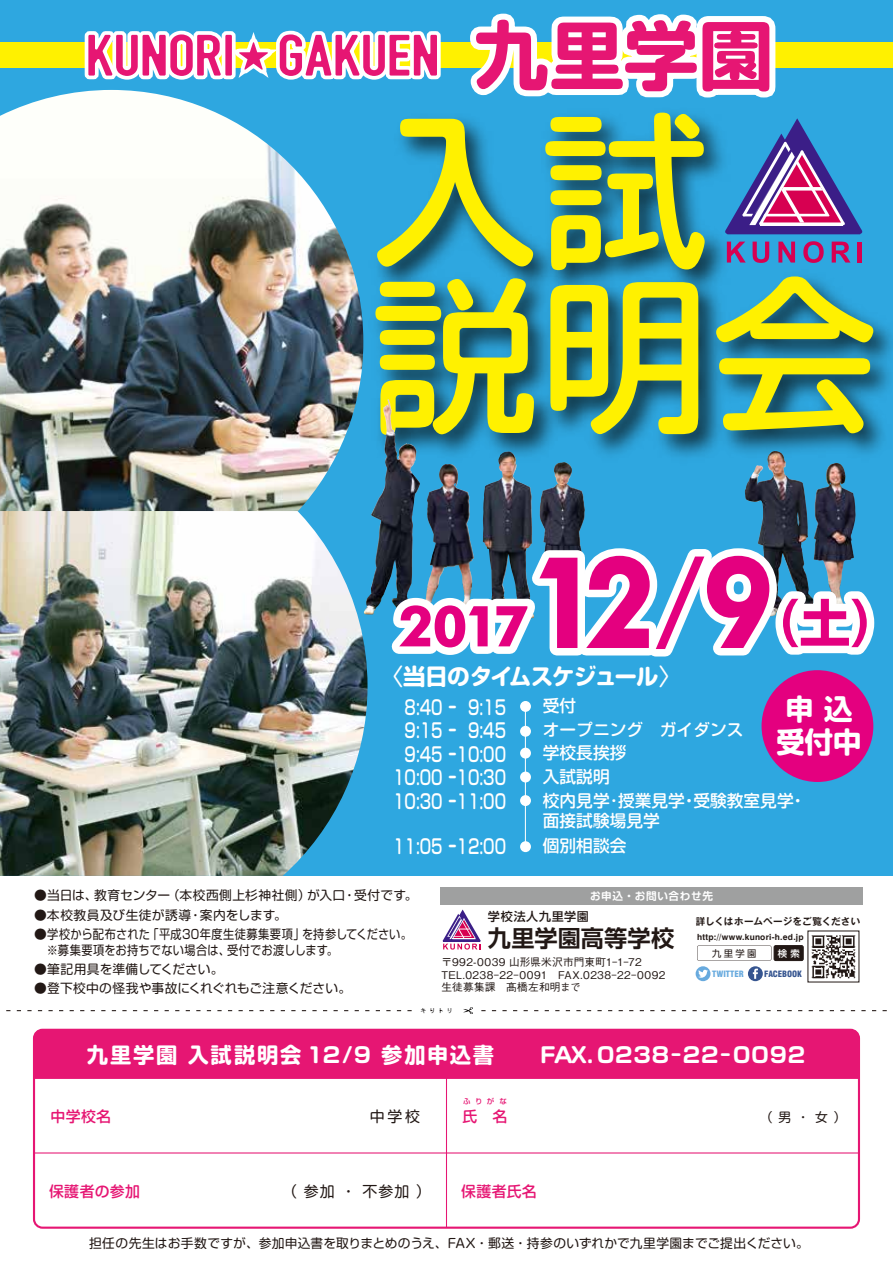
<style>
.page{position:relative;width:893px;height:1263px;background:#2ea7e0}
.page>*{position:absolute;margin:0;border:0;box-sizing:border-box;transform-origin:0 0}
.t1{font:500 166.5px/164.9px "Soft Go Std";color:#fff100}
.t2{font:700 127.5px "Futura BT";color:#e4007f;scale:.9 1}
.t3{font:61.05px "DIN Rundschrift Mittel";letter-spacing:-.01em;color:#e61673}
.t4{font:700 56.7px "Futura BT";color:#e4007f}
.t5{font:700 51px "UD Shin Go Pr 6";color:#e4007f}
.t6{font:700 28.8px/33px "Soft Go Std";color:#fff;text-align:center}
.t7{font:500 23.85px/23.4px "Soft Go Std";color:#fff;text-align:justify;scale:1.08 1}
.t8{font:700 23.1px "UD Shin Go Pr 6 De";letter-spacing:.01em;color:#221815}
.t9{font:700 22.65px "Soft Go Std";letter-spacing:-.055em;color:#fff}
.t10{font:700 21.3px "Soft Go Std";letter-spacing:.065em;color:#fff}
.t11{font:500 19.95px/23.4px "Soft Go Std";color:#fff;text-align:center;scale:.75 1}
.t12{font:500 16.65px/23.7px "Soft Go Std";color:#fff}
.t13{font:500 14.85px "Soft Go Std";letter-spacing:.02em;color:#e61673}
.t14{font:14.85px "Soft Go Std";letter-spacing:.09em;color:#221815}
.t15{font:12.75px/15.3px "Soft Go Std";letter-spacing:.015em;color:#221815}
.t16{font:12.75px "Soft Go Std";letter-spacing:-.005em;color:#221815}
.t17{font:500 12px "UD Shin Go Pr 6";letter-spacing:.05em;color:#221815}
.t18{font:500 10.65px/12.8px "Gothic BBB Pr 6";letter-spacing:.03em;color:#221815}
.t19{font:700 10.65px "Soft Go Std De";letter-spacing:.065em;color:#fff}
.t20{font:700 9.6px "Gothic MB101 Pr 6 De";letter-spacing:.01em;color:#221815}
.t21{font:9.3px "UD Shin Go Pr 6";color:#221815}
.t22{font:500 9.3px "UD Shin Go Pr 6";color:#fff}
.t23{font:700 8.55px "Swiss 721 BT";letter-spacing:.025em;color:#221815}
.t24{font:900 condensed 8.55px "Swiss 721 BT";letter-spacing:-.01em;color:#365590}
.t25{font:900 condensed 8.55px "Swiss 721 BT";letter-spacing:.005em;color:#68aade}
.t26{font:500 7.5px "Soft Go Std";color:#e61673}
.t27{font:500 6.45px "Gothic BBB Pr 6 N";color:#040000}
.s1{font-family:"Soft Go Std";font-weight:700;font-size:75px}
.s2{font-weight:500;font-size:112.2px}
.s3{font-weight:400}
</style>
<div class="page">
<div style="left:0;top:876px;width:893px;height:387px;background:#fff"></div>
<img style="left:0;top:511px;width:367px;height:365px">
<img style="left:0;top:90px;width:360px;height:421px">
<div style="left:0;top:42px;width:893px;height:26px;background:#fff100"></div>
<img style="left:360px;top:114px;width:533px;height:349px">
<hr style="left:525px;top:706px;width:1px;height:139px;background:#fff">
<div style="left:520px;top:701px;width:11px;height:11px;background:#fff;border-radius:50%"></div>
<div style="left:520px;top:726px;width:11px;height:11px;background:#fff;border-radius:50%"></div>
<div style="left:520px;top:748px;width:11px;height:10px;background:#fff;border-radius:50%"></div>
<div style="left:520px;top:772px;width:11px;height:10px;background:#fff;border-radius:50%"></div>
<div style="left:520px;top:795px;width:11px;height:11px;background:#fff;border-radius:50%"></div>
<div style="left:520px;top:841px;width:11px;height:11px;background:#fff;border-radius:50%"></div>
<div style="left:441px;top:888px;width:422px;height:17px;background:#9fa0a0"></div>
<div style="left:774px;top:945px;width:29px;height:15px;background:#221815;border-radius:2px"></div>
<div style="left:774px;top:945px;width:29px;height:16px;border:1px solid #221815;border-radius:2px"></div>
<svg style="left:697px;top:945px;width:74px;height:15px"></svg>
<div style="left:808px;top:931px;width:51px;height:51px;background:#928d8c"></div>
<img style="left:809px;top:932px;width:49px;height:49px">
<div style="left:748px;top:966px;width:15px;height:15px;background:#365590;border-radius:50%"></div>
<svg style="left:753px;top:969px;width:5px;height:10px"></svg>
<div style="left:696px;top:966px;width:14px;height:15px;background:#68aade;border-radius:50%"></div>
<svg style="left:698px;top:970px;width:10px;height:8px"></svg>
<svg style="left:443px;top:909px;width:38px;height:40px"></svg>
<svg style="left:725px;top:118px;width:137px;height:116px"></svg>
<hr style="left:760px;top:223px;width:83px;height:2px;background:#fff">
<svg style="left:727px;top:242px;width:19px;height:21px"></svg>
<svg style="left:753px;top:242px;width:16px;height:21px"></svg>
<svg style="left:778px;top:242px;width:17px;height:21px"></svg>
<svg style="left:803px;top:241px;width:21px;height:22px"></svg>
<svg style="left:832px;top:242px;width:18px;height:21px"></svg>
<hr style="left:857px;top:242px;width:4px;height:21px;background:#d70051">
<hr style="left:446px;top:1064px;width:1px;height:164px;background:#e61673">
<div style="left:33px;top:1029px;width:827px;height:200px;border:2px solid #e61673;border-radius:9px"></div>
<svg style="left:6px;top:1007px;width:881px;height:72px"></svg>
<svg style="left:84px;top:30px;width:357px;height:60px"></svg>
<svg style="left:470px;top:13px;width:306px;height:85px"></svg>
<div style="left:761px;top:670px;width:112px;height:112px;background:#e4007f;border-radius:50%"></div>
<img style="left:420px;top:462px;width:54px;height:75px">
<img style="left:745px;top:451px;width:73px;height:86px">
<img style="left:363px;top:399px;width:57px;height:217px">
<img style="left:814px;top:463px;width:41px;height:74px">
<img style="left:483px;top:451px;width:52px;height:86px">
<img style="left:540px;top:461px;width:45px;height:76px">
<svg style="left:367px;top:537px;width:508px;height:120px"></svg>
<hr style="left:34px;top:1152px;width:825px;height:1px;background:#e61673">
<hr style="left:34px;top:1078px;width:825px;height:1px;background:#e61673">
<h3 class="t3" style="left:86px;top:20px;width:689px">KUNORI GAKUEN <span class="s1">九里学園</span></h3>
<h1 class="t1" style="left:372px;top:95px;width:508px">入試　説明会</h1>
<h3 class="t4" style="left:398px;top:592px;width:132px">2017</h3>
<h2 class="t2" style="left:529px;top:525px;width:273px">12<span class="s2">/</span>9</h2>
<h3 class="t5" style="left:748px;top:581px;width:155px">（土）</h3>
<h3 class="t9" style="left:381px;top:660px;width:302px"><span class="s3">〈</span>当日のタイムスケジュール<span class="s3">〉</span></h3>
<h3 class="t11" style="left:393px;top:694px;width:67px">8:40<br>9:15<br>9:45<br>10:00<br>10:30</h3>
<h3 class="t11" style="left:393px;top:833px;width:67px">11:05</h3>
<h3 class="t6" style="left:776px;top:691px;width:87px">申 込受付中</h3>
<h3 class="t12" style="left:543px;top:693px;width:265px">受付<br>オープニング　ガイダンス<br>学校長挨拶<br>入試説明<br>校内見学･授業見学・受験教室見学・</h3>
<h3 class="t12" style="left:543px;top:807px;width:119px;line-height:24.9px">面接試験場見学個別相談会</h3>
<h3 class="t11" style="left:457px;top:694px;width:67px">9:15<br>9:45<br>10:00<br>10:30<br>11:00</h3>
<h3 class="t11" style="left:457px;top:833px;width:67px">12:00</h3>
<h3 class="t7" style="left:448px;top:691px;width:9px">- - - - -</h3>
<h3 class="t7" style="left:448px;top:831px;width:9px">-</h3>
<p class="t15" style="left:34px;top:887px;width:385px">●当日は、教育センター（本校西側上杉神社側）が入口・受付です。</p>
<p class="t15" style="left:34px;top:906px;width:254px">●本校教員及び生徒が誘導・案内をします。</p>
<p class="t15" style="left:47px;top:926px;width:367px;text-indent:-13px">●学校から配布された「平成30年度生徒募集要項」を持参してください。※募集要項をお持ちでない場合は、受付でお渡しします。</p>
<p class="t16" style="left:34px;top:960px;width:191px">●筆記用具を準備してください。</p>
<p class="t15" style="left:34px;top:979px;width:319px">●登下校中の怪我や事故にくれぐれもご注意ください。</p>
<p class="t19" style="left:590px;top:888px;width:125px">お申込・お問い合わせ先</p>
<p class="t17" style="left:488px;top:906px;width:102px">学校法人九里学園</p>
<h3 class="t8" style="left:488px;top:920px;width:188px">九里学園高等学校</h3>
<p class="t18" style="left:441px;top:955px;width:226px">〒992-0039 山形県米沢市門東町1-1-72<br>TEL.0238-22-0091　FAX.0238-22-0092生徒募集課　髙橋左和明まで</p>
<p class="t27" style="left:420px;top:1005px;width:34px">キリトリ</p>
<p class="t20" style="left:696px;top:913px;width:166px">詳しくはホームページをご覧ください</p>
<p class="t23" style="left:697px;top:932px;width:108px">http://www.kunori-h.ed.jp</p>
<p class="t21" style="left:712px;top:946px;width:46px">九里学園</p>
<p class="t22" style="left:778px;top:946px;width:23px">検 索</p>
<p class="t25" style="left:712px;top:969px;width:33px">TWITTER</p>
<p class="t24" style="left:764px;top:969px;width:39px">FACEBOOK</p>
<h3 class="t10" style="left:87px;top:1040px;width:720px">九里学園 入試説明会 12/9 参加申込書　　FAX.0238-22-0092</h3>
<p class="t26" style="left:463px;top:1096px;width:45px">ふりがな</p>
<p class="t13" style="left:51px;top:1106px;width:62px">中学校名</p>
<p class="t14" style="left:370px;top:1106px;width:52px">中学校</p>
<p class="t13" style="left:463px;top:1106px;width:46px">氏　名</p>
<p class="t15" style="left:760px;top:1109px;width:87px">（ 男 ・ 女 ）</p>
<p class="t13" style="left:49px;top:1180px;width:92px">保護者の参加</p>
<p class="t14" style="left:283px;top:1180px;width:150px">（ 参加 ・ 不参加 ）</p>
<p class="t13" style="left:461px;top:1180px;width:77px">保護者氏名</p>
<p class="t15" style="left:89px;top:1234px;width:721px">担任の先生はお手数ですが、参加申込書を取りまとめのうえ、FAX・郵送・持参のいずれかで九里学園までご提出ください。</p>
</div>
